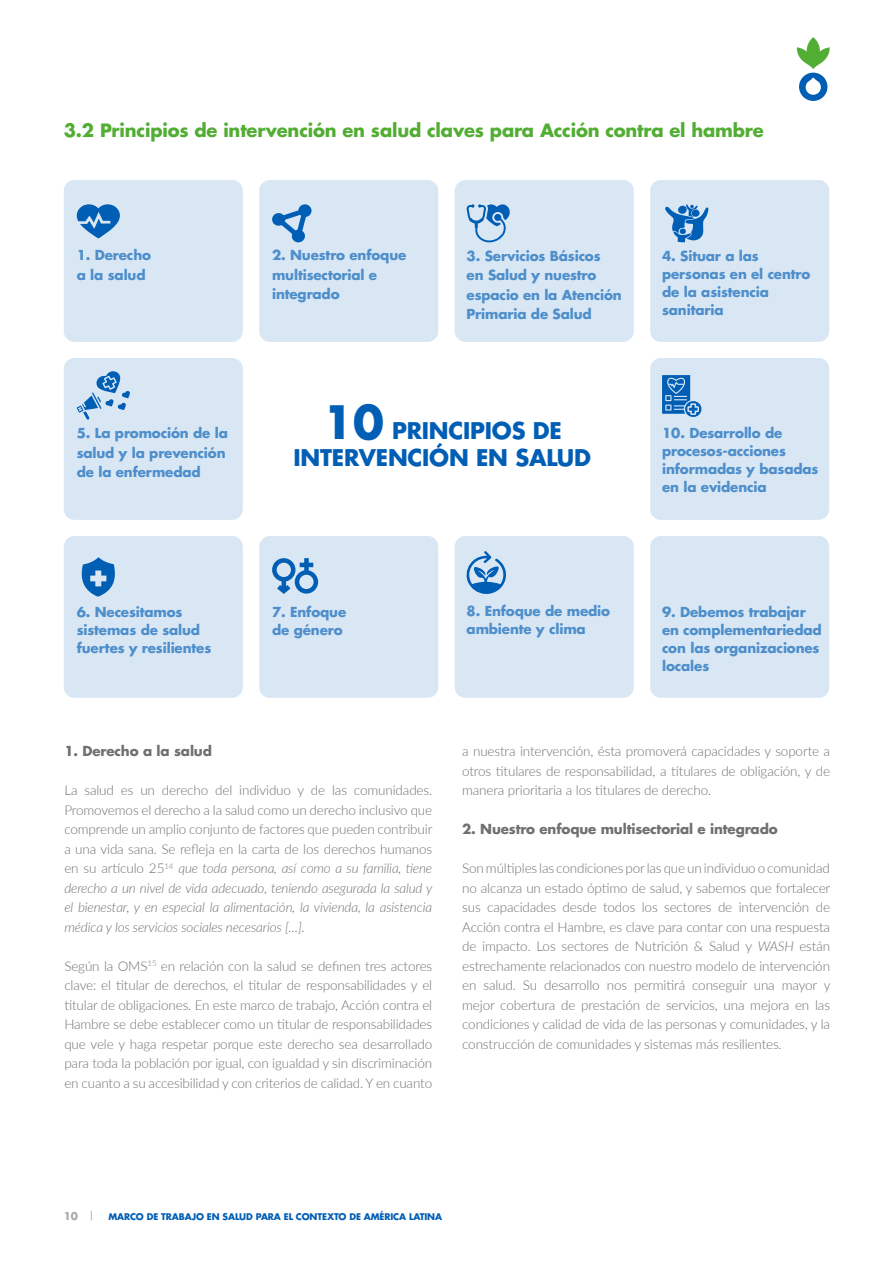
<style>
.page{position:relative;width:893px;height:1263px;background:#fff}
.page>*{position:absolute;margin:0;border:0;box-sizing:border-box;transform-origin:0 0}
.t1{font:700 22.5px/27px "Futura LT Pro";letter-spacing:-.01em;color:#005eb5;text-align:center}
.t2{font:700 18px "Futura LT Pro";letter-spacing:-.01em;color:#52ad33}
.t3{font:300 13.5px/19.5px "Lato";letter-spacing:-.01em;color:#707070;text-align:justify}
.t4{font:700 13.5px/18px "Futura LT Pro";letter-spacing:-.01em;color:#4d8ecb}
.t5{font:700 13.5px "Futura LT Pro";letter-spacing:-.01em;color:#707070}
.t6{font:700 10.5px "Futura LT Pro";color:#a9a9a9}
.t7{font:700 9px "Futura LT Pro";letter-spacing:-.01em;color:#005eb5}
.s1{font-size:45px}
.s2{font-style:italic}
</style>
<div class="page">
<svg style="left:797px;top:37px;width:33px;height:64px"></svg>
<div style="left:64px;top:358px;width:179px;height:162px;background:#d9e7f4;border-radius:11px"></div>
<div style="left:650px;top:358px;width:179px;height:162px;background:#d9e7f4;border-radius:11px"></div>
<div style="left:64px;top:180px;width:179px;height:162px;background:#d9e7f4;border-radius:11px"></div>
<div style="left:455px;top:180px;width:179px;height:162px;background:#d9e7f4;border-radius:11px"></div>
<div style="left:259px;top:180px;width:179px;height:162px;background:#d9e7f4;border-radius:11px"></div>
<div style="left:650px;top:180px;width:179px;height:162px;background:#d9e7f4;border-radius:11px"></div>
<div style="left:64px;top:536px;width:179px;height:162px;background:#d9e7f4;border-radius:11px"></div>
<div style="left:455px;top:536px;width:179px;height:162px;background:#d9e7f4;border-radius:11px"></div>
<div style="left:259px;top:536px;width:179px;height:162px;background:#d9e7f4;border-radius:11px"></div>
<div style="left:650px;top:536px;width:179px;height:162px;background:#d9e7f4;border-radius:11px"></div>
<svg style="left:77px;top:204px;width:43px;height:34px"></svg>
<svg style="left:272px;top:204px;width:39px;height:39px"></svg>
<svg style="left:665px;top:204px;width:43px;height:38px"></svg>
<svg style="left:77px;top:371px;width:53px;height:49px"></svg>
<svg style="left:272px;top:558px;width:46px;height:36px"></svg>
<svg style="left:466px;top:551px;width:40px;height:43px"></svg>
<svg style="left:662px;top:375px;width:40px;height:42px"></svg>
<svg style="left:81px;top:557px;width:34px;height:40px"></svg>
<svg style="left:466px;top:204px;width:44px;height:38px"></svg>
<h2 class="t2" style="left:64px;top:118px;width:701px">3.2 Principios de intervención en salud claves para Acción contra el hambre</h2>
<p class="t4" style="left:77px;top:245px;width:76px;line-height:19.5px">1. Derecho a la salud</p>
<p class="t4" style="left:77px;top:423px;width:153px;line-height:19.5px">5. La promoción de la salud y la prevención de la enfermedad</p>
<p class="t4" style="left:77px;top:602px;width:136px">6. Necesitamos sistemas de salud fuertes y resilientes</p>
<p class="t4" style="left:272px;top:246px;width:136px;line-height:19.5px">2. Nuestro enfoque multisectorial e integrado</p>
<p class="t4" style="left:467px;top:246px;width:157px;line-height:19.5px">3. Servicios Básicos<br>en Salud y nuestro espacio en la Atención<br>Primaria de Salud</p>
<h1 class="t1" style="left:294px;top:417px;width:299px"><span class="s1">10</span> PRINCIPIOS DE<br>INTERVENCIÓN EN SALUD</h1>
<p class="t4" style="left:662px;top:246px;width:150px">4. Situar a las personas en el centro de la asistencia sanitaria</p>
<p class="t4" style="left:662px;top:424px;width:158px">10. Desarrollo de procesos-acciones informadas y basadas en la evidencia</p>
<p class="t4" style="left:272px;top:602px;width:76px">7. Enfoque de género</p>
<p class="t4" style="left:467px;top:602px;width:145px">8. Enfoque de medio ambiente y clima</p>
<p class="t4" style="left:662px;top:602px;width:161px">9. Debemos trabajar en complementariedad con las organizaciones locales</p>
<p class="t5" style="left:64px;top:742px;width:149px">1. Derecho a la salud</p>
<p class="t3" style="left:64px;top:780px;width:370px">La salud es un derecho del individuo y de las comunidades.<br>Promovemos el derecho a la salud como un derecho inclusivo que comprende un amplio conjunto de factores que pueden contribuir a una vida sana. Se refleja en la carta de los derechos humanos en su artículo 25<sup>14</sup> <span class="s2">que toda persona, así como a su familia, tiene derecho a un nivel de vida adecuado, teniendo asegurada la salud y el bienestar, y en especial la alimentación, la vivienda, la asistencia médica y los servicios sociales necesarios […].</span></p>
<p class="t3" style="left:64px;top:956px;width:369px">Según la OMS<sup>15</sup> en relación con la salud se definen tres actores clave: el titular de derechos, el titular de responsabilidades y el titular de obligaciones. En este marco de trabajo, Acción contra el Hambre se debe establecer como un titular de responsabilidades que vele y haga respetar porque este derecho sea desarrollado para toda la población por igual, con igualdad y sin discriminación en cuanto a su accesibilidad y con criterios de calidad. Y en cuanto</p>
<p class="t3" style="left:462px;top:741px;width:369px">a nuestra intervención, ésta promoverá capacidades y soporte a otros titulares de responsabilidad, a titulares de obligación, y de manera prioritaria a los titulares de derecho.</p>
<p class="t5" style="left:462px;top:820px;width:317px">2. Nuestro enfoque multisectorial e integrado</p>
<p class="t3" style="left:462px;top:858px;width:370px">Son múltiples las condiciones por las que un individuo o comunidad no alcanza un estado óptimo de salud, y sabemos que fortalecer sus capacidades desde todos los sectores de intervención de Acción contra el Hambre, es clave para contar con una respuesta de impacto. Los sectores de Nutrición &amp; Salud y <span class="s2">WASH</span> están estrechamente relacionados con nuestro modelo de intervención en salud. Su desarrollo nos permitirá conseguir una mayor y mejor cobertura de prestación de servicios, una mejora en las condiciones y calidad de vida de las personas y comunidades, y la construcción de comunidades y sistemas más resilientes.</p>
<p class="t6" style="left:64px;top:1209px;width:16px">10</p>
<p class="t7" style="left:108px;top:1211px;width:335px">MARCO DE TRABAJO EN SALUD PARA EL CONTEXTO DE AMÉRICA LATINA</p>
</div>
